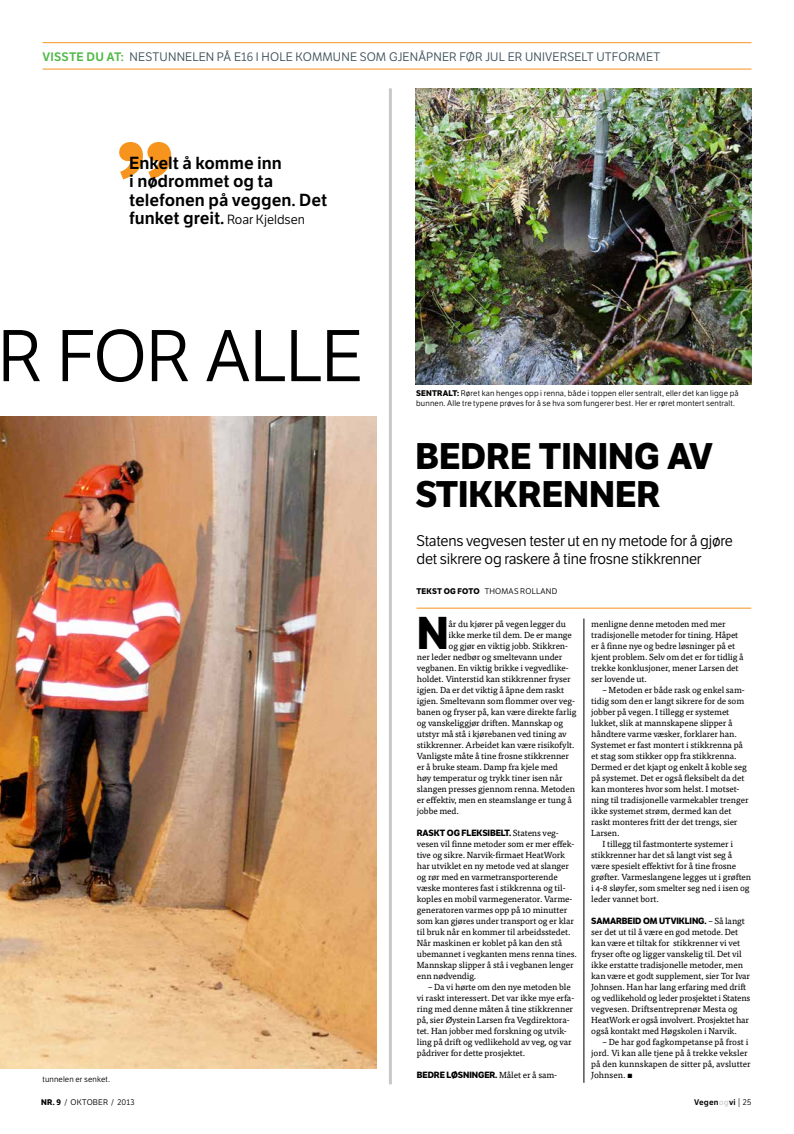
<style>
.page{position:relative;width:794px;height:1134px;background:#fff}
.page>*{position:absolute;margin:0;border:0;box-sizing:border-box;transform-origin:0 0}
.t1{font:700 144px "LFT Etica";color:#f7941e}
.t2{font:71px "LFT Etica";color:#000}
.t3{font:700 44.6px "LFT Etica";color:#000}
.t4{font:700 36px/38px "LFT Etica";color:#000}
.t5{font:600 17px/18.2px "LFT Etica";color:#000}
.t6{font:15px/18px "LFT Etica";letter-spacing:-.015em;color:#000}
.t7{font:12px "LFT Etica";letter-spacing:.015em;color:#3d505a}
.t8{font:600 12px "LFT Etica";color:#50b848}
.t9{font:8.8px/11px "Tisa OT";letter-spacing:-.01em;color:#000}
.t10{font:700 8.8px "LFT Etica";letter-spacing:-.01em;color:#000}
.t11{font:8px/10px "LFT Etica";letter-spacing:.015em;color:#000}
.t12{font:700 8px "LFT Etica";letter-spacing:.015em;color:#000}
.t13{font:600 8px "LFT Etica";letter-spacing:.02em;color:#000}
.s1{font-weight:600;color:#50b848}
.s2{font-weight:400;font-size:13px}
.s3{font-weight:700}
.s4{font-weight:400}
.s5{font-family:"Tisa OT";font-weight:400}
.s6{color:#d1d3d4}
.s7{font-weight:400;font-size:9.6px}
</style>
<div class="page">
<hr style="left:43px;top:69px;width:708px;height:1px;background:#f7941e">
<hr style="left:43px;top:42px;width:708px;height:1px;background:#f7941e">
<img style="left:0;top:417px;width:376px;height:652px">
<hr style="left:389px;top:88px;width:3px;height:996px;background:#c7c8ca">
<hr style="left:416px;top:608px;width:335px;height:1px;background:#f7941e">
<img style="left:416px;top:88px;width:335px;height:297px">
<hr style="left:583px;top:618px;width:1px;height:465px;background:#000">
<h3 class="t8" style="left:43px;top:49px;width:16px">Visste</h3>
<h3 class="t7" style="left:87px;top:50px;width:60px"><span class="s1">du at:</span> Nestunnelen</h3>
<h3 class="t7" style="left:217px;top:50px;width:105px">på E16 i Hole kommune</h3>
<h3 class="t7" style="left:360px;top:50px;width:75px">som gjenåpner</h3>
<h3 class="t7" style="left:459px;top:50px;width:9px">før</h3>
<h3 class="t7" style="left:485px;top:50px;width:48px">juleruniverselt</h3>
<h3 class="t7" style="left:596px;top:50px;width:8px">utf</h3>
<h3 class="t7" style="left:618px;top:50px;width:19px">ormet</h3>
<h1 class="t1" style="left:115px;top:107px;width:62px">”</h1>
<h3 class="t5" style="left:129px;top:154px;width:199px">Enkelt å komme inn<br>i nødrommet og ta telefonen på veggen. Det funket greit. <span class="s2">Roar Kjeldsen</span></h3>
<h2 class="t2" style="left:-220px;top:315px;width:24px">r</h2>
<h2 class="t2" style="left:57px;top:315px;width:188px">for alle</h2>
<p class="t11" style="left:43px;top:1074px;width:69px">tunnelen er senket.</p>
<p class="t11" style="left:416px;top:389px;width:324px"><span class="s3">SENTRALT:</span> Røret kan henges opp i renna, både i toppen eller sentralt, eller det kan ligge på bunnen. Alle tre typene prøves for å se hva som fungerer best. Her er røret montert sentralt.</p>
<h3 class="t4" style="left:415px;top:437px;width:299px">BEDRE TINING AV<br>STIKKRENN ER</h3>
<h3 class="t6" style="left:416px;top:532px;width:318px">Statens vegvesen tester ut en ny metode for å gjøre det sikrere og raskere å tine frosne stikkrenner</h3>
<p class="t12" style="left:416px;top:586px;width:12px">TEKS</p>
<p class="t12" style="left:437px;top:586px;width:71px">T OG FOTO <span class="s4">Thomas</span></p>
<p class="t11" style="left:520px;top:586px;width:18px">rollan</p>
<p class="t11" style="left:552px;top:586px;width:7px">d</p>
<h3 class="t3" style="left:417px;top:606px;width:34px">N</h3>
<p class="t9" style="left:448px;top:618px;width:119px">år du kjører på vegen legger du</p>
<p class="t9" style="left:448px;top:629px;width:125px">ikke merke til dem. De er mange</p>
<p class="t9" style="left:448px;top:640px;width:121px">og gjør en viktig jobb. Stikkren-</p>
<p class="t9" style="left:417px;top:651px;width:147px">ner leder nedbør og smeltevann under</p>
<p class="t9" style="left:417px;top:662px;width:153px">vegbanen. En viktig brikke i vegvedlike-</p>
<p class="t9" style="left:417px;top:673px;width:155px">holdet. Vinterstid kan stikkrenner fryser</p>
<p class="t9" style="left:417px;top:684px;width:149px">igjen. Da er det viktig å åpne dem raskt</p>
<p class="t9" style="left:417px;top:695px;width:160px">igjen. Smeltevann som flommer over veg-</p>
<p class="t9" style="left:417px;top:706px;width:161px">banen og fryser på, kan være direkte farlig</p>
<p class="t9" style="left:417px;top:717px;width:148px">og vanskeliggjør driften. Mannskap og</p>
<p class="t9" style="left:417px;top:728px;width:151px">utstyr må stå i kjørebanen ved tining av</p>
<p class="t9" style="left:417px;top:739px;width:159px">stikkrenner. Arbeidet kan være risikofylt.</p>
<p class="t9" style="left:417px;top:750px;width:154px">Vanligste måte å tine frosne stikkrenner</p>
<p class="t9" style="left:417px;top:761px;width:143px">er å bruke steam. Damp fra kjele med</p>
<p class="t9" style="left:417px;top:772px;width:147px">høy temperatur og trykk tiner isen når</p>
<p class="t9" style="left:417px;top:783px;width:160px">slangen presses gjennom renna. Metoden</p>
<p class="t9" style="left:417px;top:794px;width:157px">er effektiv, men en steamslange er tung å</p>
<p class="t9" style="left:417px;top:805px;width:44px">jobbe med.</p>
<p class="t10" style="left:417px;top:827px;width:143px">RASKT OG FLEKSIBELT. <span class="s5">Statens veg-</span></p>
<p class="t9" style="left:417px;top:838px;width:162px">vesen vil finne metoder som er mer effek&shy;tive og sikre. Narvik-firmaet HeatWork har utviklet en ny metode ved at slanger og rør med en varmetransporterende væske monteres fast i stikkrenna og til&shy;koples en mobil varmegenerator. Varme&shy;generatoren varmes opp på 10 minutter som kan gjøres under transport og er klar til bruk når en kommer til arbeidsstedet.<br>Når maskinen er koblet på kan den stå ubemannet i vegkanten mens renna tines.<br>Mannskap slipper å stå i vegbanen lenger enn nødvendig.</p>
<p class="t9" style="left:417px;top:981px;width:159px;text-indent:11px">– Da vi hørte om den nye metoden ble vi raskt interessert. Det var ikke mye erfa&shy;ring med denne måten å tine stikkrenner på, sier Øystein Larsen fra Vegdirektora&shy;tet. Han jobber med forskning og utvik&shy;ling på drift og vedlikehold av veg, og var pådriver for dette prosjektet.</p>
<p class="t10" style="left:417px;top:1069px;width:142px">BEDRE LØSNINGER. <span class="s5">Målet er å sam-</span></p>
<p class="t9" style="left:591px;top:618px;width:154px">menligne denne metoden med mer tradisjonelle metoder for tining. Håpet er å finne nye og bedre løsninger på et kjent problem. Selv om det er for tidlig å trekke konklusjoner, mener Larsen det ser lovende ut.</p>
<p class="t9" style="left:602px;top:684px;width:144px">– Metoden er både rask og enkel sam-</p>
<p class="t9" style="left:591px;top:695px;width:155px">tidig som den er langt sikrere for de som</p>
<p class="t9" style="left:591px;top:706px;width:140px">jobber på vegen. I tillegg er systemet</p>
<p class="t9" style="left:591px;top:717px;width:143px">lukket, slik at mannskapene slipper å</p>
<p class="t9" style="left:591px;top:728px;width:147px">håndtere varme væsker, forklarer han.</p>
<p class="t9" style="left:591px;top:739px;width:153px">Systemet er fast montert i stikkrenna på</p>
<p class="t9" style="left:591px;top:750px;width:147px">et stag som stikker opp fra stikkrenna.</p>
<p class="t9" style="left:591px;top:761px;width:157px">Dermed er det kjapt og enkelt å koble seg</p>
<p class="t9" style="left:591px;top:772px;width:155px">på systemet. Det er også fleksibelt da det</p>
<p class="t9" style="left:591px;top:783px;width:150px">kan monteres hvor som helst. I motset-</p>
<p class="t9" style="left:591px;top:794px;width:159px">ning til tradisjonelle varmekabler trenger</p>
<p class="t9" style="left:591px;top:805px;width:142px">ikke systemet strøm, dermed kan det</p>
<p class="t9" style="left:591px;top:816px;width:148px">raskt monteres fritt der det trengs, sier</p>
<p class="t9" style="left:591px;top:827px;width:30px">Larsen.</p>
<p class="t9" style="left:602px;top:838px;width:132px">I tillegg til fastmonterte systemer i</p>
<p class="t9" style="left:591px;top:849px;width:142px">stikkrenner har det så langt vist seg å</p>
<p class="t9" style="left:591px;top:860px;width:146px">være spesielt effektivt for å tine frosne</p>
<p class="t9" style="left:591px;top:871px;width:161px">grøfter. Varmeslangene legges ut i grøften</p>
<p class="t9" style="left:591px;top:882px;width:160px">i 4-8 sløyfer, som smelter seg ned i isen og</p>
<p class="t9" style="left:591px;top:893px;width:69px">leder vannet bort.</p>
<p class="t10" style="left:591px;top:915px;width:155px">SAMARBEID OM UTVIKLING. <span class="s5">– Så langt</span></p>
<p class="t9" style="left:591px;top:926px;width:161px">ser det ut til å være en god metode. Det kan være et tiltak for stikkrenner vi vet fryser ofte og ligger vanskelig til. Det vil ikke erstatte tradisjonelle metoder, men kan være et godt supplement, sier Tor Ivar Johnsen. Han har lang erfaring med drift og vedlikehold og leder prosjektet i Statens vegvesen. Driftsentreprenør Mesta og HeatWork er også involvert. Prosjektet har også kontakt med Høgskolen i Narvik.</p>
<p class="t9" style="left:591px;top:1036px;width:161px;text-indent:11px">– De har god fagkompetanse på frost i jord. Vi kan alle tjene på å trekke veksler på den kunnskapen de sitter på, avslutter<br>Johnsen. ▪</p>
<p class="t11" style="left:41px;top:1097px;width:58px"><span class="s3">NR. 9</span> / oktober</p>
<p class="t11" style="left:111px;top:1097px;width:25px">/ 2013</p>
<p class="t13" style="left:694px;top:1097px;width:59px">Vegen<span class="s6">og</span>vi <span class="s7">|</span> <span class="s4">25</span></p>
</div>
